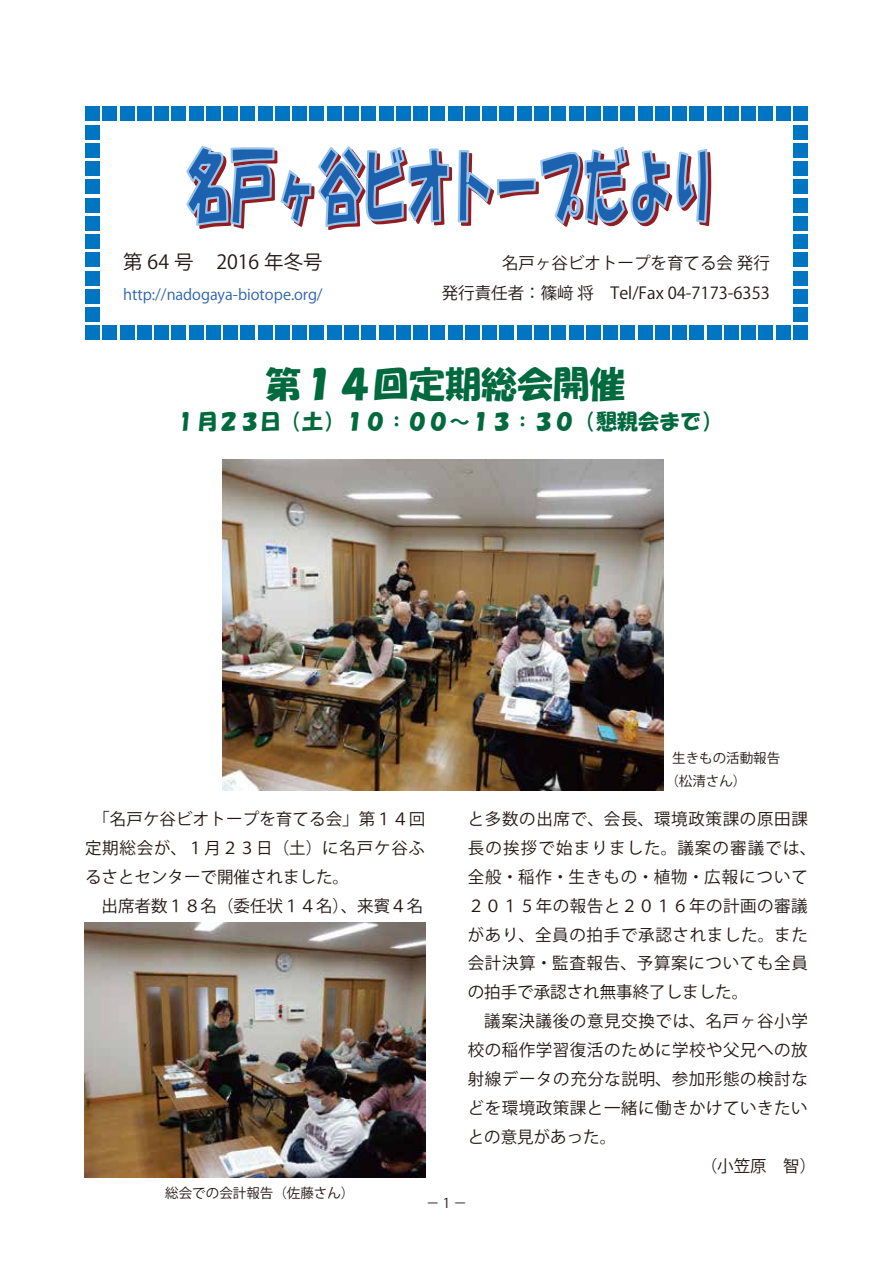
<style>
.page{position:relative;width:893px;height:1263px;background:#fff}
.page>*{position:absolute;margin:0;border:0;box-sizing:border-box;transform-origin:0 0}
.t1{font:36px "HGS Soei Kakupoptai";color:#00693e}
.t2{font:21px "HGS Soei Kakupoptai";color:#00693e}
.t3{font:19.5px "Koz Go Pr 6 N";color:#221815}
.t4{font:16.5px "Koz Go Pr 6 N";letter-spacing:.03em;color:#221815}
.t5{font:16.5px/28.8px "Koz Go Pr 6 N";letter-spacing:.005em;color:#221815}
.t6{font:16.5px/30.8px "Koz Go Pr 6 N";color:#221815;text-align:right}
.t7{font:16.5px "Koz Go Pr 6 N";letter-spacing:.07em;color:#221815}
.t8{font:16.5px "Koz Go Pr 6 N";letter-spacing:.055em;color:#221815}
.t9{font:15px "Koz Go Pr 6 N";color:#2a62ae}
.t10{font:13.5px/22.5px "Koz Go Pro";color:#221815}
.t11{font:13.5px "Koz Go Pr 6 N";color:#221815}
</style>
<div class="page">
<svg style="left:186px;top:146px;width:526px;height:84px"></svg>
<div style="left:85px;top:106px;width:15px;height:15px;background:#0075c2"></div>
<div style="left:85px;top:125px;width:15px;height:14px;background:#0075c2"></div>
<div style="left:85px;top:143px;width:15px;height:15px;background:#0075c2"></div>
<div style="left:85px;top:161px;width:15px;height:15px;background:#0075c2"></div>
<div style="left:85px;top:179px;width:15px;height:15px;background:#0075c2"></div>
<div style="left:85px;top:198px;width:15px;height:14px;background:#0075c2"></div>
<div style="left:85px;top:216px;width:15px;height:15px;background:#0075c2"></div>
<div style="left:85px;top:234px;width:15px;height:15px;background:#0075c2"></div>
<div style="left:85px;top:252px;width:15px;height:15px;background:#0075c2"></div>
<div style="left:85px;top:271px;width:15px;height:14px;background:#0075c2"></div>
<div style="left:85px;top:289px;width:15px;height:15px;background:#0075c2"></div>
<div style="left:85px;top:307px;width:15px;height:15px;background:#0075c2"></div>
<div style="left:85px;top:325px;width:15px;height:15px;background:#0075c2"></div>
<div style="left:102px;top:106px;width:15px;height:15px;background:#0075c2"></div>
<div style="left:102px;top:325px;width:15px;height:15px;background:#0075c2"></div>
<div style="left:120px;top:106px;width:14px;height:15px;background:#0075c2"></div>
<div style="left:120px;top:325px;width:14px;height:15px;background:#0075c2"></div>
<div style="left:137px;top:106px;width:15px;height:15px;background:#0075c2"></div>
<div style="left:137px;top:325px;width:15px;height:15px;background:#0075c2"></div>
<div style="left:154px;top:106px;width:15px;height:15px;background:#0075c2"></div>
<div style="left:154px;top:325px;width:15px;height:15px;background:#0075c2"></div>
<div style="left:171px;top:106px;width:15px;height:15px;background:#0075c2"></div>
<div style="left:171px;top:325px;width:15px;height:15px;background:#0075c2"></div>
<div style="left:189px;top:106px;width:15px;height:15px;background:#0075c2"></div>
<div style="left:189px;top:325px;width:15px;height:15px;background:#0075c2"></div>
<div style="left:206px;top:106px;width:15px;height:15px;background:#0075c2"></div>
<div style="left:206px;top:325px;width:15px;height:15px;background:#0075c2"></div>
<div style="left:223px;top:106px;width:15px;height:15px;background:#0075c2"></div>
<div style="left:223px;top:325px;width:15px;height:15px;background:#0075c2"></div>
<div style="left:240px;top:106px;width:15px;height:15px;background:#0075c2"></div>
<div style="left:240px;top:325px;width:15px;height:15px;background:#0075c2"></div>
<div style="left:258px;top:106px;width:15px;height:15px;background:#0075c2"></div>
<div style="left:258px;top:325px;width:15px;height:15px;background:#0075c2"></div>
<div style="left:275px;top:106px;width:15px;height:15px;background:#0075c2"></div>
<div style="left:275px;top:325px;width:15px;height:15px;background:#0075c2"></div>
<div style="left:292px;top:106px;width:15px;height:15px;background:#0075c2"></div>
<div style="left:292px;top:325px;width:15px;height:15px;background:#0075c2"></div>
<div style="left:310px;top:106px;width:14px;height:15px;background:#0075c2"></div>
<div style="left:310px;top:325px;width:14px;height:15px;background:#0075c2"></div>
<div style="left:327px;top:106px;width:15px;height:15px;background:#0075c2"></div>
<div style="left:327px;top:325px;width:15px;height:15px;background:#0075c2"></div>
<div style="left:344px;top:106px;width:15px;height:15px;background:#0075c2"></div>
<div style="left:344px;top:325px;width:15px;height:15px;background:#0075c2"></div>
<div style="left:361px;top:106px;width:15px;height:15px;background:#0075c2"></div>
<div style="left:361px;top:325px;width:15px;height:15px;background:#0075c2"></div>
<div style="left:379px;top:106px;width:14px;height:15px;background:#0075c2"></div>
<div style="left:379px;top:325px;width:14px;height:15px;background:#0075c2"></div>
<div style="left:396px;top:106px;width:15px;height:15px;background:#0075c2"></div>
<div style="left:396px;top:325px;width:15px;height:15px;background:#0075c2"></div>
<div style="left:413px;top:106px;width:15px;height:15px;background:#0075c2"></div>
<div style="left:413px;top:325px;width:15px;height:15px;background:#0075c2"></div>
<div style="left:430px;top:106px;width:15px;height:15px;background:#0075c2"></div>
<div style="left:430px;top:325px;width:15px;height:15px;background:#0075c2"></div>
<div style="left:448px;top:106px;width:15px;height:15px;background:#0075c2"></div>
<div style="left:448px;top:325px;width:15px;height:15px;background:#0075c2"></div>
<div style="left:465px;top:106px;width:15px;height:15px;background:#0075c2"></div>
<div style="left:465px;top:325px;width:15px;height:15px;background:#0075c2"></div>
<div style="left:482px;top:106px;width:15px;height:15px;background:#0075c2"></div>
<div style="left:482px;top:325px;width:15px;height:15px;background:#0075c2"></div>
<div style="left:499px;top:106px;width:15px;height:15px;background:#0075c2"></div>
<div style="left:499px;top:325px;width:15px;height:15px;background:#0075c2"></div>
<div style="left:517px;top:106px;width:15px;height:15px;background:#0075c2"></div>
<div style="left:517px;top:325px;width:15px;height:15px;background:#0075c2"></div>
<div style="left:534px;top:106px;width:15px;height:15px;background:#0075c2"></div>
<div style="left:534px;top:325px;width:15px;height:15px;background:#0075c2"></div>
<div style="left:551px;top:106px;width:15px;height:15px;background:#0075c2"></div>
<div style="left:551px;top:325px;width:15px;height:15px;background:#0075c2"></div>
<div style="left:569px;top:106px;width:14px;height:15px;background:#0075c2"></div>
<div style="left:569px;top:325px;width:14px;height:15px;background:#0075c2"></div>
<div style="left:586px;top:106px;width:15px;height:15px;background:#0075c2"></div>
<div style="left:586px;top:325px;width:15px;height:15px;background:#0075c2"></div>
<div style="left:603px;top:106px;width:15px;height:15px;background:#0075c2"></div>
<div style="left:603px;top:325px;width:15px;height:15px;background:#0075c2"></div>
<div style="left:620px;top:106px;width:15px;height:15px;background:#0075c2"></div>
<div style="left:620px;top:325px;width:15px;height:15px;background:#0075c2"></div>
<div style="left:638px;top:106px;width:14px;height:15px;background:#0075c2"></div>
<div style="left:638px;top:325px;width:14px;height:15px;background:#0075c2"></div>
<div style="left:655px;top:106px;width:15px;height:15px;background:#0075c2"></div>
<div style="left:655px;top:325px;width:15px;height:15px;background:#0075c2"></div>
<div style="left:672px;top:106px;width:15px;height:15px;background:#0075c2"></div>
<div style="left:672px;top:325px;width:15px;height:15px;background:#0075c2"></div>
<div style="left:689px;top:106px;width:15px;height:15px;background:#0075c2"></div>
<div style="left:689px;top:325px;width:15px;height:15px;background:#0075c2"></div>
<div style="left:707px;top:106px;width:15px;height:15px;background:#0075c2"></div>
<div style="left:707px;top:325px;width:15px;height:15px;background:#0075c2"></div>
<div style="left:724px;top:106px;width:15px;height:15px;background:#0075c2"></div>
<div style="left:724px;top:325px;width:15px;height:15px;background:#0075c2"></div>
<div style="left:741px;top:106px;width:15px;height:15px;background:#0075c2"></div>
<div style="left:741px;top:325px;width:15px;height:15px;background:#0075c2"></div>
<div style="left:758px;top:106px;width:15px;height:15px;background:#0075c2"></div>
<div style="left:758px;top:325px;width:15px;height:15px;background:#0075c2"></div>
<div style="left:776px;top:106px;width:15px;height:15px;background:#0075c2"></div>
<div style="left:776px;top:325px;width:15px;height:15px;background:#0075c2"></div>
<div style="left:793px;top:325px;width:15px;height:15px;background:#0075c2"></div>
<div style="left:793px;top:106px;width:15px;height:15px;background:#0075c2"></div>
<div style="left:793px;top:125px;width:15px;height:14px;background:#0075c2"></div>
<div style="left:793px;top:143px;width:15px;height:15px;background:#0075c2"></div>
<div style="left:793px;top:161px;width:15px;height:15px;background:#0075c2"></div>
<div style="left:793px;top:179px;width:15px;height:15px;background:#0075c2"></div>
<div style="left:793px;top:198px;width:15px;height:14px;background:#0075c2"></div>
<div style="left:793px;top:216px;width:15px;height:15px;background:#0075c2"></div>
<div style="left:793px;top:234px;width:15px;height:15px;background:#0075c2"></div>
<div style="left:793px;top:252px;width:15px;height:15px;background:#0075c2"></div>
<div style="left:793px;top:271px;width:15px;height:14px;background:#0075c2"></div>
<div style="left:793px;top:289px;width:15px;height:15px;background:#0075c2"></div>
<div style="left:793px;top:307px;width:15px;height:15px;background:#0075c2"></div>
<img style="left:223px;top:459px;width:441px;height:332px">
<img style="left:85px;top:922px;width:340px;height:256px">
<p class="t3" style="left:123px;top:251px;width:201px">第 64 号 2016 年冬号</p>
<p class="t9" style="left:123px;top:286px;width:201px">http://nadogaya-biotope.org/</p>
<p class="t6" style="left:442px;top:248px;width:330px">名戸ヶ谷ビオトープを育てる会 発行<br>発行責任者：篠﨑 将　Tel/Fax 04-7173-6353</p>
<h1 class="t1" style="left:265px;top:366px;width:361px">第１４回定期総会開催</h1>
<p class="t2" style="left:178px;top:411px;width:545px">1 月２３日（土）１０：００～１３：３０（懇親会まで）</p>
<p class="t10" style="left:665px;top:747px;width:116px;text-indent:7px">生きもの活動報告（松清さん）　</p>
<p class="t5" style="left:85px;top:805px;width:342px">　「名戸ケ谷ビオトープを育てる会」第１４回定期総会が、１月２３日（土）に名戸ケ谷ふるさとセンターで開催されました。<br>　出席者数１８名（委任状１４名）、来賓４名</p>
<p class="t4" style="left:468px;top:810px;width:342px">と多数の出席で、会長、環境政策課の原田課</p>
<p class="t7" style="left:468px;top:838px;width:350px">長の挨拶で始まりました。議案の審議では、</p>
<p class="t8" style="left:468px;top:867px;width:342px">全般・稲作・生きもの・植物・広報について</p>
<p class="t4" style="left:468px;top:896px;width:342px">２０１５年の報告と２０１６年の計画の審議</p>
<p class="t4" style="left:468px;top:925px;width:342px">があり、全員の拍手で承認されました。また</p>
<p class="t4" style="left:468px;top:954px;width:342px">会計決算・監査報告、予算案についても全員</p>
<p class="t6" style="left:468px;top:977px;width:282px">の拍手で承認され無事終了しました。</p>
<p class="t4" style="left:468px;top:1012px;width:342px">　議案決議後の意見交換では、名戸ヶ谷小学</p>
<p class="t4" style="left:468px;top:1041px;width:342px">校の稲作学習復活のために学校や父兄への放</p>
<p class="t4" style="left:468px;top:1069px;width:342px">射線データの充分な説明、参加形態の検討な</p>
<p class="t4" style="left:468px;top:1098px;width:342px">どを環境政策課と一緒に働きかけていきたい</p>
<p class="t6" style="left:468px;top:1121px;width:150px">との意見があった。</p>
<p class="t4" style="left:701px;top:1156px;width:117px">（小笠原　智）</p>
<p class="t10" style="left:165px;top:1182px;width:190px">総会での会計報告（佐藤さん）</p>
<p class="t11" style="left:426px;top:1195px;width:42px">－ 1 －</p>
</div>
